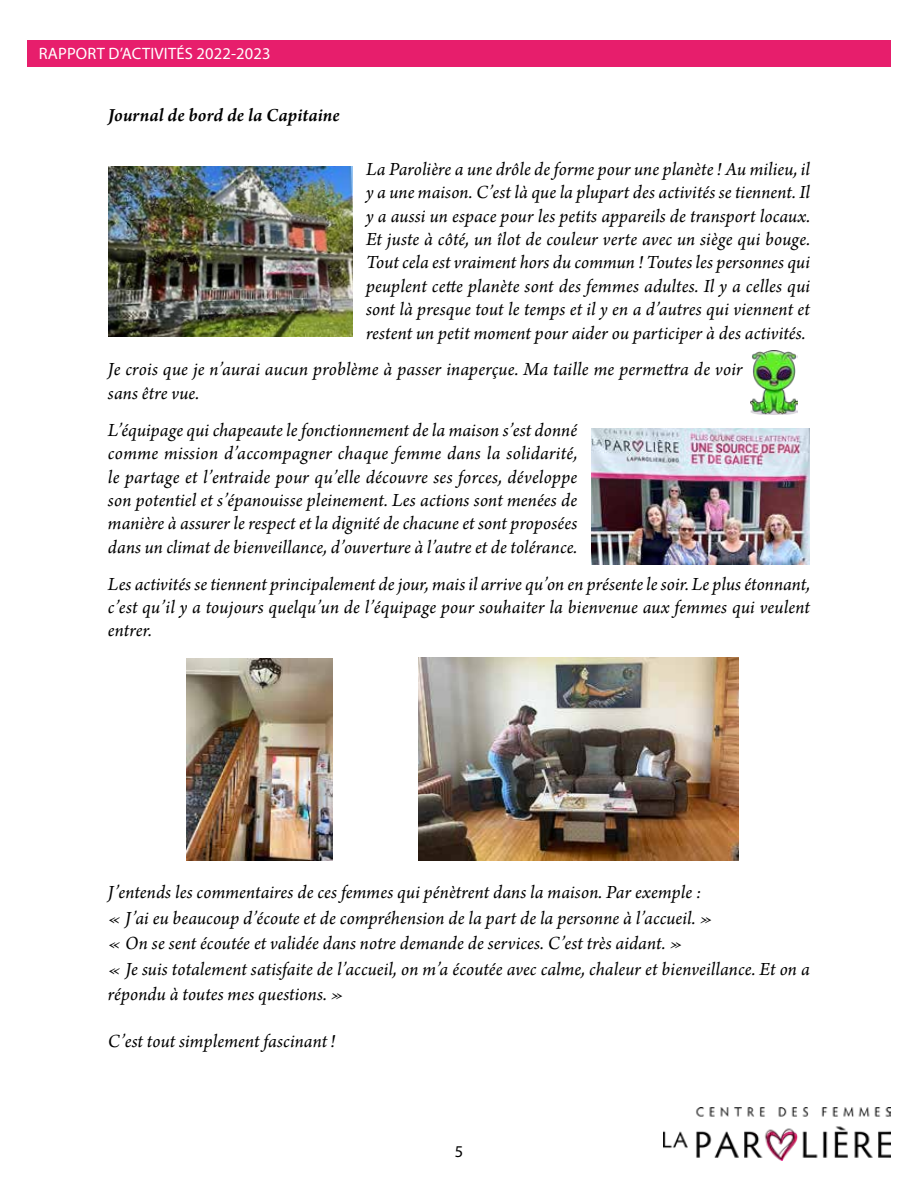
<style>
.page{position:relative;width:918px;height:1188px;background:#fff}
.page>*{position:absolute;margin:0;border:0;box-sizing:border-box;transform-origin:0 0}
.t1{font:italic 19.5px/23.4px "Arno Pro";letter-spacing:.005em;color:#000;text-align:justify}
.t2{font:italic 600 19.5px "Arno Pro";letter-spacing:.005em;color:#000}
.t3{font:16.5px "Myriad Pro";letter-spacing:.01em;color:#fff}
.t4{font:16.5px "Myriad Pro";color:#000}
</style>
<div class="page">
<div style="left:27px;top:40px;width:864px;height:28px;background:#e71e6c"></div>
<img style="left:663px;top:1107px;width:228px;height:54px">
<img style="left:108px;top:167px;width:245px;height:170px">
<img style="left:750px;top:351px;width:48px;height:64px">
<img style="left:592px;top:429px;width:218px;height:136px">
<img style="left:418px;top:658px;width:321px;height:203px">
<img style="left:187px;top:658px;width:145px;height:203px">
<p class="t3" style="left:39px;top:43px;width:233px">RAPPORT D’ACTIVITÉS 2022-2023</p>
<p class="t2" style="left:108px;top:104px;width:233px">Journal de bord de la Capitaine</p>
<p class="t1" style="left:366px;top:158px;width:446px">La Parolière a une drôle de forme pour une planète! Au milieu, il y a une maison. C’est là que la plupart des activités se tiennent. Il y a aussi un espace pour les petits appareils de transport locaux.<br>Et juste à côté, un îlot de couleur verte avec un siège qui bouge.<br>Tout cela est vraiment hors du commun ! Toutes les personnes qui peuplent cette planète sont des femmes adultes. Il y a celles qui sont là presque tout le temps et il y en a d’autres qui viennent et restent un petit moment pour aider ou participer à des activités.</p>
<p class="t1" style="left:108px;top:359px;width:636px">Je crois que je n’aurai aucun problème à passer inaperçue. Ma taille me permettra de voir sans être vue.</p>
<p class="t1" style="left:108px;top:419px;width:471px">L’équipage qui chapeaute le fonctionnement de la maison s’est donné comme mission d’accompagner chaque femme dans la solidarité, le partage et l’entraide pour qu’elle découvre ses forces, développe son potentiel et s’épanouisse pleinement. Les actions sont menées de manière à assurer le respect et la dignité de chacune et sont proposées dans un climat de bienveillance, d’ouverture à l’autre et de tolérance.</p>
<p class="t1" style="left:108px;top:573px;width:704px">Les activités se tiennent principalement de jour, mais il arrive qu’on en présente le soir. Le plus étonnant, c’est qu’il y a toujours quelqu’un de l’équipage pour souhaiter la bienvenue aux femmes qui veulent entrer.</p>
<p class="t1" style="left:108px;top:881px;width:703px;line-height:25.5px;text-align:left">J’entends les commentaires de ces femmes qui pénètrent dans la maison. Par exemple :<br>« J’ai eu beaucoup d’écoute et de compréhension de la part de la personne à l’accueil. »<br>« On se sent écoutée et validée dans notre demande de services. C’est très aidant. »<br>« Je suis totalement satisfaite de l’accueil, on m’a écoutée avec calme, chaleur et bienveillance. Et on a répondu à toutes mes questions. »</p>
<p class="t1" style="left:108px;top:1031px;width:229px">C’est tout simplement fascinant !</p>
<p class="t4" style="left:455px;top:1141px;width:10px">5</p>
</div>
